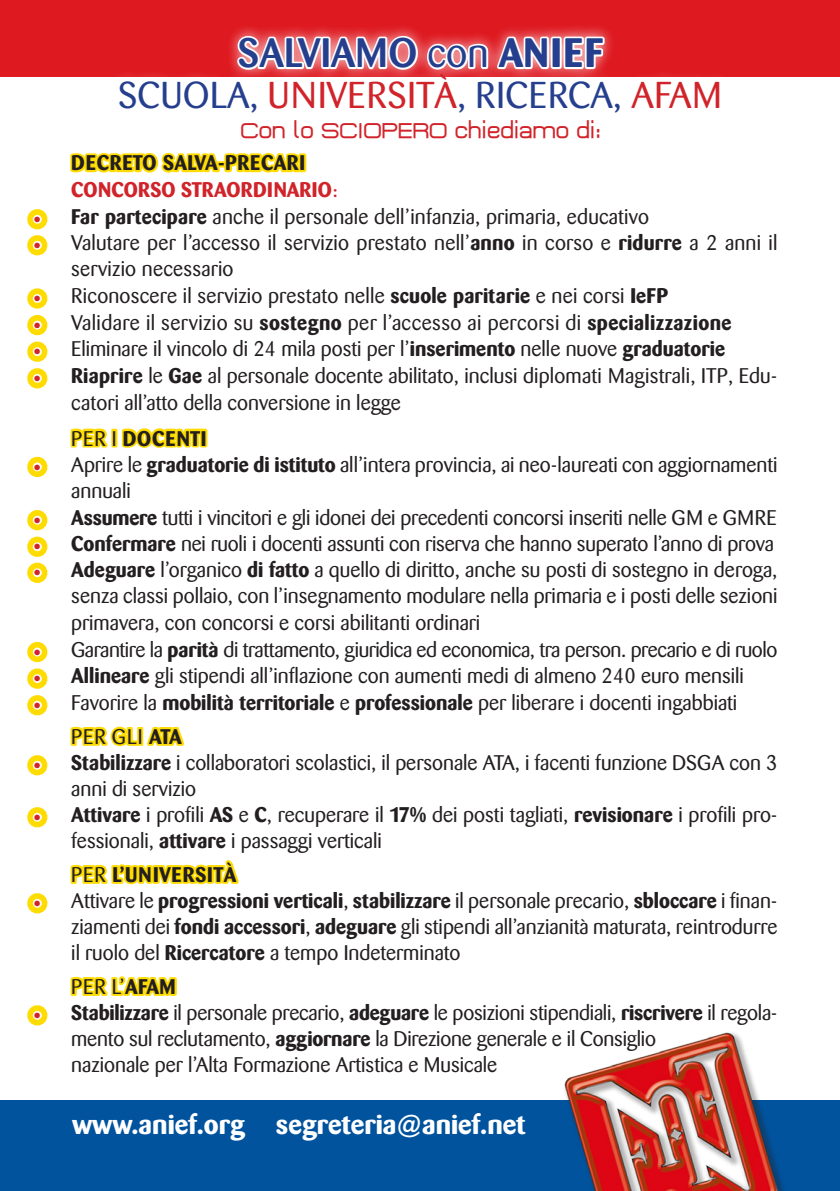
<style>
.page{position:relative;width:840px;height:1191px;background:#fff}
.page>*{position:absolute;margin:0;border:0;box-sizing:border-box;transform-origin:0 0}
.t1{font:500 40.8px "Barmeno";color:#253f8e}
.t2{font:37px "Barmeno";letter-spacing:.02em;color:#253f8e}
.t3{font:700 27.2px "Barmeno";color:#fff;scale:1.05 1}
.t4{font:26px "Plagiata";color:#d1232a}
.t5{font:21px/26px "Barmeno";color:#231f20}
.t6{font:21px "Barmeno";letter-spacing:-.02em;color:#231f20}
.t7{font:21px "Barmeno";letter-spacing:.02em;color:#231f20}
.t8{font:700 21px "Barmeno";letter-spacing:.04em;color:#231f20}
.t9{font:700 21px "Barmeno";letter-spacing:.02em;color:#d1232a}
.s1{font-weight:400}
.s2{font-weight:700}
.s3{color:#d1232a}
.s4{font-size:30px}
.s5{font-family:"Minion Pro";color:#d1232a}
</style>
<div class="page">
<div style="left:0;top:1100px;width:839px;height:91px;background:#01539e"></div>
<img style="left:564px;top:1032px;width:220px;height:159px">
<svg style="left:70px;top:153px;width:233px;height:20px;background:#ffe12a"></svg>
<div style="left:298px;top:153px;width:8px;height:19px;border:4px solid #ffdc01"></div>
<div style="left:27px;top:209px;width:20px;height:20px;border:15px solid #ffdc01;border-radius:50%"></div>
<div style="left:27px;top:235px;width:20px;height:20px;border:15px solid #ffdc01;border-radius:50%"></div>
<div style="left:27px;top:288px;width:20px;height:20px;border:15px solid #ffdc01;border-radius:50%"></div>
<div style="left:27px;top:315px;width:20px;height:20px;border:15px solid #ffdc01;border-radius:50%"></div>
<div style="left:27px;top:341px;width:20px;height:21px;border:15px solid #ffdc01;border-radius:50%"></div>
<div style="left:27px;top:368px;width:20px;height:20px;border:15px solid #ffdc01;border-radius:50%"></div>
<svg style="left:70px;top:428px;width:38px;height:20px"></svg>
<div style="left:111px;top:429px;width:6px;height:18px;border:4px solid #ffdc01"></div>
<svg style="left:121px;top:428px;width:83px;height:20px;background:#ffe129"></svg>
<div style="left:200px;top:429px;width:7px;height:18px;border:4px solid #ffdc01"></div>
<div style="left:27px;top:457px;width:20px;height:20px;border:15px solid #ffdc01;border-radius:50%"></div>
<div style="left:27px;top:510px;width:20px;height:20px;border:15px solid #ffdc01;border-radius:50%"></div>
<div style="left:27px;top:536px;width:20px;height:21px;border:15px solid #ffdc01;border-radius:50%"></div>
<div style="left:27px;top:562px;width:20px;height:21px;border:15px solid #ffdc01;border-radius:50%"></div>
<div style="left:27px;top:642px;width:20px;height:20px;border:15px solid #ffdc01;border-radius:50%"></div>
<div style="left:27px;top:668px;width:20px;height:20px;border:15px solid #ffdc01;border-radius:50%"></div>
<div style="left:27px;top:695px;width:20px;height:20px;border:15px solid #ffdc01;border-radius:50%"></div>
<svg style="left:70px;top:726px;width:114px;height:21px"></svg>
<div style="left:27px;top:755px;width:20px;height:20px;border:15px solid #ffdc01;border-radius:50%"></div>
<div style="left:27px;top:807px;width:20px;height:20px;border:15px solid #ffdc01;border-radius:50%"></div>
<svg style="left:70px;top:860px;width:169px;height:25px"></svg>
<div style="left:27px;top:893px;width:20px;height:20px;border:15px solid #ffdc01;border-radius:50%"></div>
<svg style="left:70px;top:976px;width:107px;height:20px;background:#ffe337"></svg>
<div style="left:27px;top:1005px;width:20px;height:20px;border:15px solid #ffdc01;border-radius:50%"></div>
<div style="left:0;top:0;width:839px;height:76px;background:#de1920"></div>
<div style="left:107px;top:23px;width:624px;height:101px;background:#fff;opacity:.75"></div>
<svg style="left:235px;top:28px;width:184px;height:59px"></svg>
<svg style="left:425px;top:34px;width:125px;height:54px"></svg>
<div style="left:550px;top:37px;width:11px;height:32px;border:4px solid #fff"></div>
<svg style="left:561px;top:35px;width:45px;height:36px;background:#f5bcbe"></svg>
<p class="t1" style="left:237px;top:29px;width:366px">SALVIAMO <span class="s1">con</span> <span class="s2">ANIEF</span></p>
<p class="t2" style="left:118px;top:74px;width:604px">SCUOLA, <span class="s3">UNIVERSITÀ</span>, RICERCA, <span class="s3">AFAM</span></p>
<p class="t4" style="left:240px;top:118px;width:362px">Con lo SCIOPERO chiediamo di<span class="s4">:</span></p>
<p class="t8" style="left:71px;top:150px;width:235px">DECRETO SALVA-PRECARI</p>
<p class="t9" style="left:71px;top:177px;width:268px">CONCORSO STRAORDINARIO<span class="s1">:</span></p>
<p class="t5" style="left:33px;top:204px;width:617px"><span class="s5">•</span> <span class="s2">Far partecipare</span> anche il personale dell’infanzia, primaria, educativo</p>
<p class="t5" style="left:71px;top:229px;width:707px;line-height:26.6px;text-indent:-38px"><span class="s5">•</span> Valutare per l’accesso il servizio prestato nell’<span class="s2">anno</span> in corso e <span class="s2">ridurre</span> a 2 anni il servizio necessario</p>
<p class="t5" style="left:33px;top:283px;width:635px"><span class="s5">•</span> Riconoscere il servizio prestato nelle <span class="s2">scuole paritarie</span> e nei corsi <span class="s2">IeFP</span></p>
<p class="t7" style="left:33px;top:310px;width:699px"><span class="s5">•</span> Validare il servizio su <span class="s2">sostegno</span> per l’accesso ai percorsi di <span class="s2">specializzazione</span></p>
<p class="t5" style="left:33px;top:336px;width:693px"><span class="s5">•</span> Eliminare il vincolo di 24 mila posti per l’<span class="s2">inserimento</span> nelle nuove <span class="s2">graduatorie</span></p>
<p class="t5" style="left:71px;top:362px;width:707px;line-height:26.6px;text-indent:-38px"><span class="s5">•</span> <span class="s2">Riaprire</span> le <span class="s2">Gae</span> al personale docente abilitato, inclusi diplomati Magistrali, ITP, Edu&shy;catori all’atto della conversione in legge</p>
<p class="t8" style="left:71px;top:425px;width:137px"><span class="s1">PER I</span> DOCENTI</p>
<p class="t5" style="left:71px;top:451px;width:707px;line-height:26.6px;text-indent:-38px"><span class="s5">•</span> Aprire le <span class="s2">graduatorie di istituto</span> all’intera provincia, ai neo-laureati con aggiornamenti annuali</p>
<p class="t5" style="left:33px;top:504px;width:744px"><span class="s5">•</span> <span class="s2">Assumere</span> tutti i vincitori e gli idonei dei precedenti concorsi inseriti nelle GM e GMRE</p>
<p class="t5" style="left:33px;top:531px;width:741px"><span class="s5">•</span> <span class="s2">Confermare</span> nei ruoli i docenti assunti con riserva che hanno superato l’anno di prova</p>
<p class="t5" style="left:71px;top:557px;width:707px;text-align:justify;text-indent:-38px"><span class="s5">•</span> <span class="s2">Adeguare</span> l’organico <span class="s2">di fatto</span> a quello di diritto, anche su posti di sostegno in deroga, senza classi pollaio, con l’insegnamento modulare nella primaria e i posti delle sezioni primavera, con concorsi e corsi abilitanti ordinari</p>
<p class="t6" style="left:33px;top:637px;width:745px"><span class="s5">•</span> Garantire la <span class="s2">parità</span> di trattamento, giuridica ed economica, tra person. precario e di ruolo</p>
<p class="t5" style="left:33px;top:663px;width:711px"><span class="s5">•</span> <span class="s2">Allineare</span> gli stipendi all’inflazione con aumenti medi di almeno 240 euro mensili</p>
<p class="t5" style="left:33px;top:689px;width:705px"><span class="s5">•</span> Favorire la <span class="s2">mobilità territoriale</span> e <span class="s2">professionale</span> per liberare i docenti ingabbiati</p>
<p class="t5" style="left:71px;top:723px;width:112px">PER GLI <span class="s2">ATA</span></p>
<p class="t5" style="left:71px;top:749px;width:707px;text-indent:-38px"><span class="s5">•</span> <span class="s2">Stabilizzare</span> i collaboratori scolastici, il personale ATA, i facenti funzione DSGA con 3 anni di servizio</p>
<p class="t5" style="left:71px;top:801px;width:707px;text-indent:-38px"><span class="s5">•</span> <span class="s2">Attivare</span> i profili <span class="s2">AS</span> e <span class="s2">C</span>, recuperare il <span class="s2">17%</span> dei posti tagliati, <span class="s2">revisionare</span> i profili pro&shy;fessionali, <span class="s2">attivare</span> i passaggi verticali</p>
<p class="t8" style="left:71px;top:862px;width:167px"><span class="s1">PER</span> L’UNIVERSITÀ</p>
<p class="t5" style="left:71px;top:887px;width:707px;text-align:justify;text-indent:-38px"><span class="s5">•</span> Attivare le <span class="s2">progressioni verticali</span>, <span class="s2">stabilizzare</span> il personale precario, <span class="s2">sbloccare</span> i finan&shy;ziamenti dei <span class="s2">fondi accessori</span>, <span class="s2">adeguare</span> gli stipendi all’anzianità maturata, reintrodurre il ruolo del <span class="s2">Ricercatore</span> a tempo Indeterminato</p>
<p class="t5" style="left:71px;top:973px;width:106px">PER L’<span class="s2">AFAM</span></p>
<p class="t5" style="left:71px;top:999px;width:707px;text-indent:-38px"><span class="s5">•</span> <span class="s2">Stabilizzare</span> il personale precario, <span class="s2">adeguare</span> le posizioni stipendiali, <span class="s2">riscrivere</span> il regola&shy;mento sul reclutamento, <span class="s2">aggiornare</span> la Direzione generale e il Consiglio</p>
<p class="t5" style="left:71px;top:1051px;width:427px">nazionale per l’Alta Formazione Artistica e Musicale</p>
<p class="t3" style="left:72px;top:1108px;width:433px">www.anief.org segreteria@anief.net</p>
</div>
